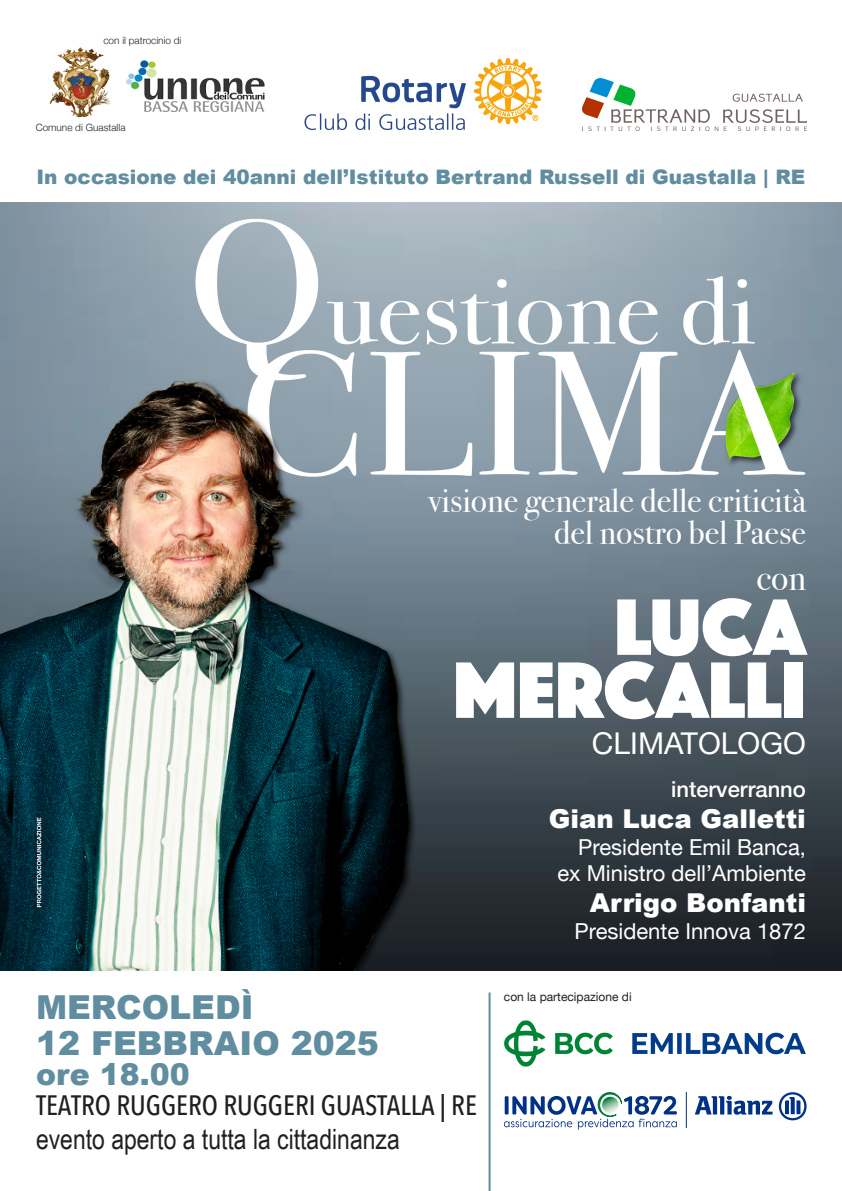
<style>
.page{position:relative;width:842px;height:1191px;background:#fff}
.page>*{position:absolute;margin:0;border:0;box-sizing:border-box;transform-origin:0 0}
.t1{font:83px/63px "Phosphate Solid";color:#fff;text-align:right}
.t2{font:36px "Bodoni Svty Two ITCTT";color:#fff}
.t3{font:34px/32px "Bodoni Svty Two ITCTT";color:#fff;text-align:right}
.t4{font:900 33px/36px "Arial";color:#608da0}
.t5{font:30px "Helvetica Neue";color:#fff}
.t6{font:900 30px "Arial";color:#608da0}
.t7{font:500 28px "Avenir Next Condensed";color:#231f20}
.t8{font:28px "Arial Narrow";color:#231f20}
.t9{font:900 26px "Arial";color:#fff}
.t10{font:22px/26.4px "Helvetica Neue";color:#fff;text-align:right}
.t11{font:500 22px "Helvetica Neue";color:#fff}
.t12{font:900 20px "Arial";color:#608da0}
.t13{font:12px "Helvetica Neue";color:#231f20}
.t14{font:300 10px "Helvetica Neue";color:#231f20}
</style>
<div class="page">
<img style="left:49px;top:63px;width:29px;height:54px">
<hr style="left:489px;top:992px;width:2px;height:199px;background:#608da0">
<img style="left:504px;top:1020px;width:302px;height:47px">
<svg style="left:504px;top:1092px;width:173px;height:37px"></svg>
<hr style="left:686px;top:1092px;width:1px;height:36px;background:#003186">
<svg style="left:695px;top:1095px;width:77px;height:19px"></svg>
<svg style="left:779px;top:1092px;width:27px;height:28px"></svg>
<img style="left:582px;top:79px;width:224px;height:51px">
<img style="left:304px;top:58px;width:238px;height:72px">
<img style="left:127px;top:60px;width:138px;height:51px">
<img style="left:0;top:203px;width:842px;height:767px">
<p class="t14" style="left:103px;top:34px;width:79px">con il patrocinio di</p>
<p class="t14" style="left:36px;top:121px;width:91px">Comune di Guastalla</p>
<p class="t12" style="left:37px;top:162px;width:770px">In occasione dei 40anni dell’Istituto Bertrand Russell di Guastalla | RE</p>
<h3 class="t3" style="left:428px;top:484px;width:379px">visione generale delle criticità del nostro bel Paese</h3>
<h2 class="t2" style="left:756px;top:556px;width:51px">con</h2>
<h1 class="t1" style="left:453px;top:595px;width:354px">LUCA<br>MERCALLI</h1>
<h3 class="t5" style="left:592px;top:725px;width:215px">CLIMATOLOGO</h3>
<p class="t11" style="left:671px;top:775px;width:136px">interverranno</p>
<p class="t9" style="left:549px;top:799px;width:259px">Gian Luca Galletti</p>
<p class="t10" style="left:557px;top:833px;width:250px">Presidente Emil Banca, ex Ministro dell’Ambiente</p>
<p class="t9" style="left:590px;top:883px;width:218px">Arrigo Bonfanti</p>
<p class="t10" style="left:574px;top:917px;width:233px">Presidente Innova 1872</p>
<h3 class="t4" style="left:36px;top:988px;width:344px">MERCOLEDÌ<br>12 FEBBRAIO 2025</h3>
<h3 class="t6" style="left:36px;top:1052px;width:155px">ore 18.00</h3>
<p class="t7" style="left:36px;top:1087px;width:442px">TEATRO RUGGERO RUGGERI GUASTALLA | RE</p>
<p class="t8" style="left:36px;top:1122px;width:365px">evento aperto a tutta la cittadinanza</p>
<p class="t13" style="left:504px;top:989px;width:129px">con la partecipazione di</p>
</div>
